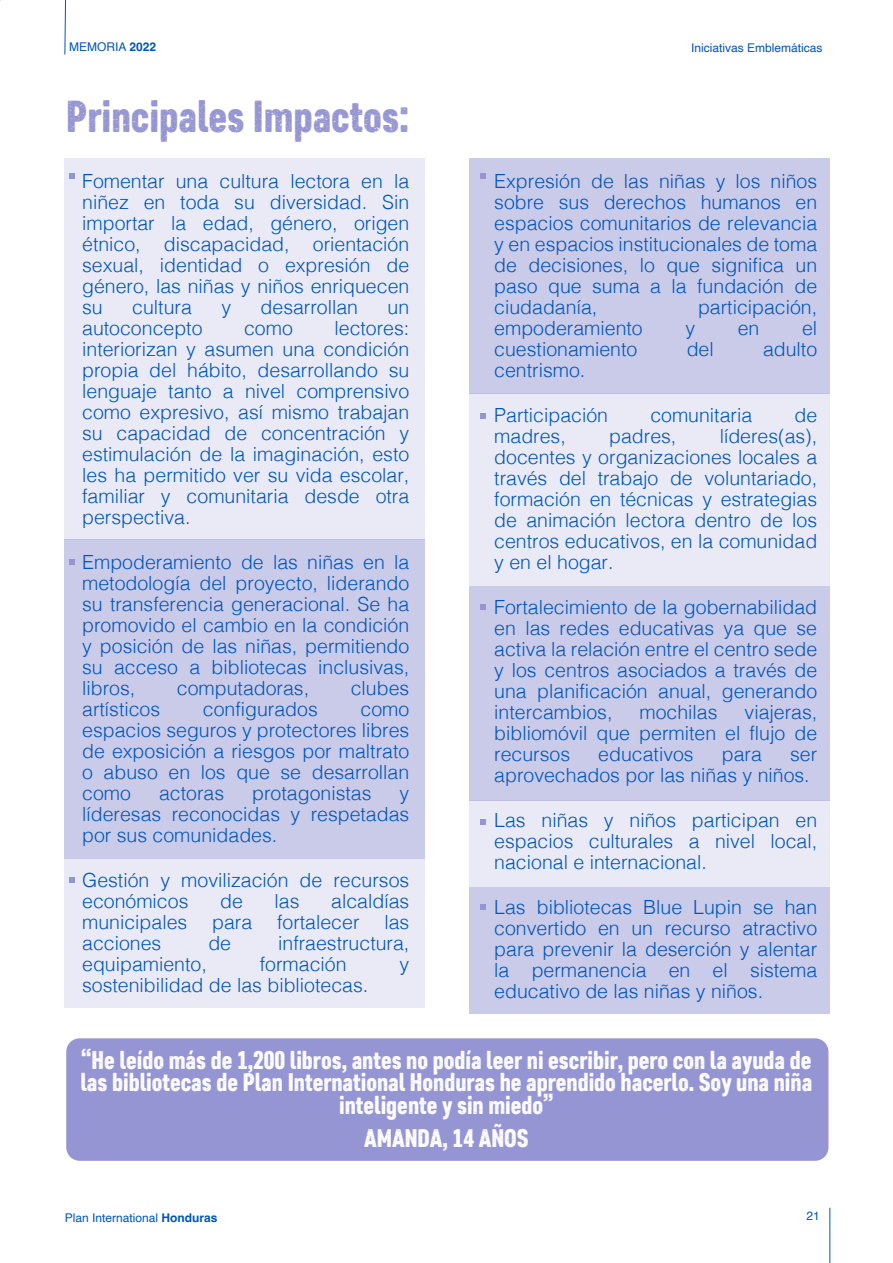
<style>
.page{position:relative;width:893px;height:1263px;background:#fff}
.page>*{position:absolute;margin:0;border:0;box-sizing:border-box;transform-origin:0 0}
.t1{font:44.7px "Core Paint B3 W01";color:#9695d3}
.t2{font:25.5px/22.5px "Core Paint B3 W01";color:#fff;text-align:center}
.t3{font:300 19.5px/21px "Helvetica";color:#0056b8;text-align:justify}
.t4{font:12px "Helvetica";color:#0056b8}
.s1{font-weight:700}
</style>
<div class="page">
<div style="left:66px;top:1038px;width:762px;height:123px;background:#9695d3;border-radius:13px"></div>
<div style="left:64px;top:859px;width:361px;height:148px;background:#eaeaf6"></div>
<div style="left:64px;top:540px;width:361px;height:319px;background:#cacae9"></div>
<div style="left:469px;top:159px;width:361px;height:235px;background:#cacae9"></div>
<div style="left:469px;top:586px;width:361px;height:215px;background:#cacae9"></div>
<div style="left:469px;top:887px;width:361px;height:127px;background:#cacae9"></div>
<div style="left:64px;top:159px;width:361px;height:381px;background:#eaeaf6"></div>
<div style="left:469px;top:394px;width:361px;height:192px;background:#eaeaf6"></div>
<div style="left:469px;top:801px;width:361px;height:86px;background:#eaeaf6"></div>
<svg style="left:64px;top:0;width:2px;height:55px"></svg>
<hr style="left:829px;top:1208px;width:1px;height:55px;background:#0056b8">
<svg style="left:69px;top:174px;width:6px;height:5px"></svg>
<svg style="left:480px;top:174px;width:5px;height:5px"></svg>
<svg style="left:480px;top:414px;width:5px;height:5px"></svg>
<svg style="left:480px;top:605px;width:5px;height:5px"></svg>
<svg style="left:480px;top:819px;width:5px;height:5px"></svg>
<svg style="left:480px;top:904px;width:5px;height:5px"></svg>
<svg style="left:69px;top:559px;width:6px;height:5px"></svg>
<svg style="left:69px;top:878px;width:6px;height:5px"></svg>
<p class="t4" style="left:69px;top:42px;width:88px">MEMORIA <span class="s1">2022</span></p>
<p class="t4" style="left:691px;top:43px;width:133px">Iniciativas Emblemáticas</p>
<h1 class="t1" style="left:66px;top:90px;width:344px">Principales Impactos:</h1>
<p class="t3" style="left:82px;top:172px;width:329px">Fomentar una cultura lectora en la niñez en toda su diversidad. Sin importar la edad, género, origen étnico, discapacidad, orientación sexual, identidad o expresión de género, las niñas y niños enriquecen su</p>
<p class="t3" style="left:132px;top:298px;width:61px">cultura</p>
<p class="t3" style="left:221px;top:298px;width:11px">y</p>
<p class="t3" style="left:261px;top:298px;width:99px">desarrollan</p>
<p class="t3" style="left:388px;top:298px;width:23px">un</p>
<p class="t3" style="left:82px;top:319px;width:122px">autoconcepto</p>
<p class="t3" style="left:244px;top:319px;width:50px">como</p>
<p class="t3" style="left:82px;top:319px;width:329px;text-indent:252px">lectores: interiorizan y asumen una condición propia del hábito, desarrollando su lenguaje tanto a nivel comprensivo como expresivo, así mismo trabajan su capacidad de concentración y estimulación de la imaginación, esto les ha permitido ver su vida escolar, familiar y comunitaria desde otra perspectiva.</p>
<p class="t3" style="left:82px;top:553px;width:329px">Empoderamiento de las niñas en la metodología del proyecto, liderando su transferencia generacional. Se ha promovido el cambio en la condición y posición de las niñas, permitiendo su acceso a bibliotecas inclusivas, libros,</p>
<p class="t3" style="left:177px;top:679px;width:134px">computadoras,</p>
<p class="t3" style="left:351px;top:679px;width:60px">clubes</p>
<p class="t3" style="left:82px;top:700px;width:80px">artísticos</p>
<p class="t3" style="left:203px;top:700px;width:116px">configurados</p>
<p class="t3" style="left:82px;top:700px;width:329px;text-indent:278px">como espacios seguros y protectores libres de exposición a riesgos por maltrato o abuso en los que se desarrollan como</p>
<p class="t3" style="left:159px;top:784px;width:67px">actoras</p>
<p class="t3" style="left:252px;top:784px;width:121px">protagonistas</p>
<p class="t3" style="left:82px;top:784px;width:329px;text-indent:317px">y líderesas reconocidas y respetadas por sus comunidades.</p>
<p class="t3" style="left:82px;top:871px;width:329px">Gestión y movilización de recursos económicos</p>
<p class="t3" style="left:220px;top:892px;width:24px">de</p>
<p class="t3" style="left:275px;top:892px;width:26px">las</p>
<p class="t3" style="left:331px;top:892px;width:80px">alcaldías</p>
<p class="t3" style="left:82px;top:913px;width:107px">municipales</p>
<p class="t3" style="left:212px;top:913px;width:42px">para</p>
<p class="t3" style="left:277px;top:913px;width:84px">fortalecer</p>
<p class="t3" style="left:384px;top:913px;width:26px">las</p>
<p class="t3" style="left:82px;top:934px;width:81px">acciones</p>
<p class="t3" style="left:208px;top:934px;width:24px">de</p>
<p class="t3" style="left:278px;top:934px;width:133px">infraestructura,</p>
<p class="t3" style="left:82px;top:955px;width:126px">equipamiento,</p>
<p class="t3" style="left:260px;top:955px;width:88px">formación</p>
<p class="t3" style="left:400px;top:955px;width:11px">y</p>
<p class="t3" style="left:82px;top:976px;width:288px">sostenibilidad de las bibliotecas.</p>
<p class="t3" style="left:494px;top:172px;width:324px">Expresión de las niñas y los niños sobre sus derechos humanos en espacios comunitarios de relevancia y en espacios institucionales de toma de decisiones, lo que significa un paso que suma a la fundación de ciudadanía,</p>
<p class="t3" style="left:698px;top:298px;width:121px">participación,</p>
<p class="t3" style="left:494px;top:319px;width:150px">empoderamiento</p>
<p class="t3" style="left:685px;top:319px;width:11px">y</p>
<p class="t3" style="left:738px;top:319px;width:23px">en</p>
<p class="t3" style="left:802px;top:319px;width:17px">el</p>
<p class="t3" style="left:494px;top:340px;width:145px">cuestionamiento</p>
<p class="t3" style="left:687px;top:340px;width:29px">del</p>
<p class="t3" style="left:763px;top:340px;width:56px">adulto</p>
<p class="t3" style="left:494px;top:361px;width:93px">centrismo.</p>
<p class="t3" style="left:494px;top:406px;width:115px">Participación</p>
<p class="t3" style="left:650px;top:406px;width:103px">comunitaria</p>
<p class="t3" style="left:794px;top:406px;width:24px">de</p>
<p class="t3" style="left:494px;top:427px;width:73px">madres,</p>
<p class="t3" style="left:609px;top:427px;width:69px">padres,</p>
<p class="t3" style="left:494px;top:427px;width:324px;text-indent:225px">líderes(as), docentes y organizaciones locales a través del trabajo de voluntariado, formación en técnicas y estrategias de animación lectora dentro de los centros educativos, en la comunidad y en el hogar.</p>
<p class="t3" style="left:494px;top:598px;width:324px">Fortalecimiento de la gobernabilidad en las redes educativas ya que se activa la relación entre el centro sede y los centros asociados a través de una planificación anual, generando intercambios,</p>
<p class="t3" style="left:494px;top:703px;width:324px;text-indent:250px">viajeras, bibliomóvil que permiten el flujo de recursos</p>
<p class="t3" style="left:639px;top:703px;width:80px">mochilas</p>
<p class="t3" style="left:598px;top:745px;width:97px">educativos</p>
<p class="t3" style="left:722px;top:745px;width:42px">para</p>
<p class="t3" style="left:494px;top:745px;width:324px;text-indent:296px">ser aprovechados por las niñas y niños.</p>
<p class="t3" style="left:494px;top:811px;width:324px">Las niñas y niños participan en espacios culturales a nivel local, nacional e internacional.</p>
<p class="t3" style="left:494px;top:898px;width:324px">Las bibliotecas Blue Lupin se han convertido en un recurso atractivo para prevenir la deserción y alentar la permanencia en el sistema educativo de las niñas y niños.</p>
<h2 class="t2" style="left:80px;top:1048px;width:733px">“He leído más de 1,200 libros, antes no podía leer ni escribir, pero con la ayuda de las bibliotecas de Plan International Honduras he aprendido hacerlo. Soy una niña inteligente y sin miedo”</h2>
<h2 class="t2" style="left:364px;top:1126px;width:166px">AMANDA, 14 AÑOS</h2>
<p class="t4" style="left:65px;top:1213px;width:154px">Plan International <span class="s1">Honduras</span></p>
<p class="t4" style="left:806px;top:1211px;width:15px">21</p>
</div>
